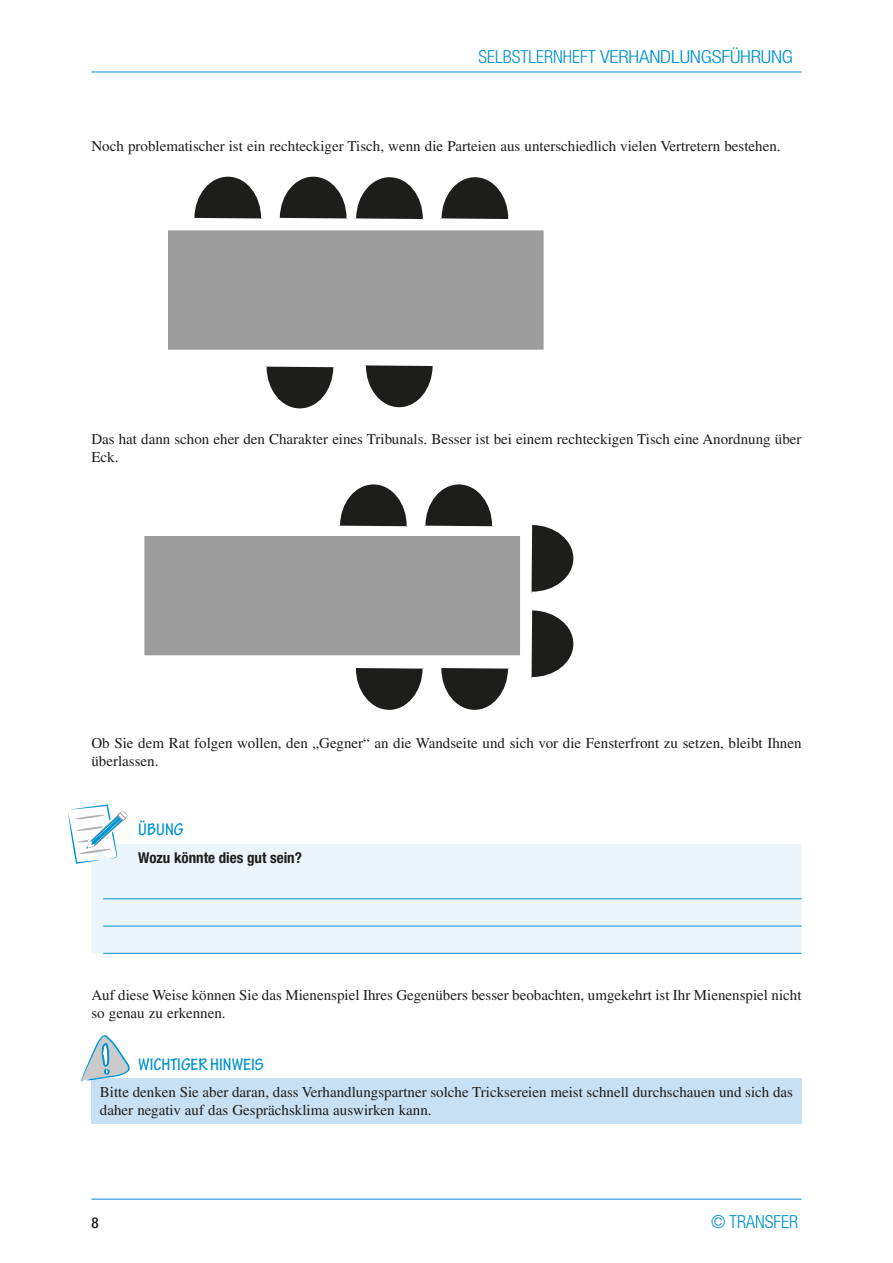
<style>
.page{position:relative;width:893px;height:1263px;background:#fff}
.page>*{position:absolute;margin:0;border:0;box-sizing:border-box;transform-origin:0 0}
.t1{font:300 condensed 18px "Helvetica Neue LT Std";color:#0093d0}
.t2{font:700 condensed 18px "Tekton Pro";color:#0093d0}
.t3{font:15px/18px "Times LT Std";color:#1d1d1b}
.t4{font:700 condensed 15px "Helvetica Neue LT Std";color:#1d1d1b}
.t5{font:500 condensed 15px "Helvetica Neue LT Std";color:#1d1d1b}
</style>
<div class="page">
<hr style="left:91px;top:1198px;width:710px;height:2px;background:#5bb1e0">
<hr style="left:91px;top:71px;width:710px;height:2px;background:#5bb1e0">
<div style="left:91px;top:844px;width:710px;height:109px;background:#edf5fc"></div>
<hr style="left:103px;top:898px;width:698px;height:1px;background:#0093d0">
<hr style="left:103px;top:926px;width:698px;height:1px;background:#0093d0">
<hr style="left:103px;top:953px;width:698px;height:1px;background:#0093d0">
<div style="left:91px;top:1078px;width:710px;height:46px;background:#c8e0f4"></div>
<svg style="left:364px;top:365px;width:69px;height:43px"></svg>
<svg style="left:265px;top:366px;width:70px;height:43px"></svg>
<div style="left:165px;top:227px;width:382px;height:126px;background:#9d9d9d;border:3px solid #fff"></div>
<svg style="left:193px;top:176px;width:70px;height:43px"></svg>
<svg style="left:278px;top:176px;width:145px;height:43px"></svg>
<svg style="left:440px;top:177px;width:69px;height:42px"></svg>
<div style="left:141px;top:533px;width:382px;height:125px;background:#9d9d9d;border:3px solid #fff"></div>
<svg style="left:338px;top:484px;width:70px;height:43px"></svg>
<svg style="left:424px;top:484px;width:70px;height:43px"></svg>
<svg style="left:531px;top:523px;width:43px;height:70px"></svg>
<svg style="left:531px;top:609px;width:43px;height:70px"></svg>
<svg style="left:441px;top:668px;width:69px;height:42px"></svg>
<svg style="left:355px;top:668px;width:69px;height:42px"></svg>
<svg style="left:68px;top:804px;width:62px;height:60px"></svg>
<svg style="left:81px;top:1035px;width:49px;height:47px"></svg>
<p class="t1" style="left:479px;top:46px;width:316px">SELBSTLERNHEFT VERHANDLUNGSFÜHRUNG</p>
<p class="t3" style="left:91px;top:136px;width:691px">Noch problematischer ist ein rechteckiger Tisch, wenn die Parteien aus unterschiedlich vielen Vertretern bestehen.</p>
<p class="t3" style="left:91px;top:430px;width:711px">Das hat dann schon eher den Charakter eines Tribunals. Besser ist bei einem rechteckigen Tisch eine Anordnung über<br>Eck.</p>
<p class="t3" style="left:91px;top:734px;width:712px">Ob Sie dem Rat folgen wollen, den „Gegner“ an die Wandseite und sich vor die Fensterfront zu setzen, bleibt Ihnen überlassen.</p>
<p class="t2" style="left:138px;top:819px;width:47px">ÜBUNG</p>
<p class="t4" style="left:138px;top:849px;width:165px">Wozu könnte dies gut sein?</p>
<p class="t3" style="left:91px;top:985px;width:712px">Auf diese Weise können Sie das Mienenspiel Ihres Gegenübers besser beobachten, umgekehrt ist Ihr Mienenspiel nicht so genau zu erkennen.</p>
<p class="t2" style="left:138px;top:1054px;width:127px">WICHTIGER HINWEIS</p>
<p class="t3" style="left:100px;top:1083px;width:695px">Bitte denken Sie aber daran, dass Verhandlungspartner solche Tricksereien meist schnell durchschauen und sich das daher negativ auf das Gesprächsklima auswirken kann.</p>
<p class="t5" style="left:91px;top:1213px;width:9px">8</p>
<p class="t1" style="left:711px;top:1211px;width:89px">© TRANSFER</p>
</div>
